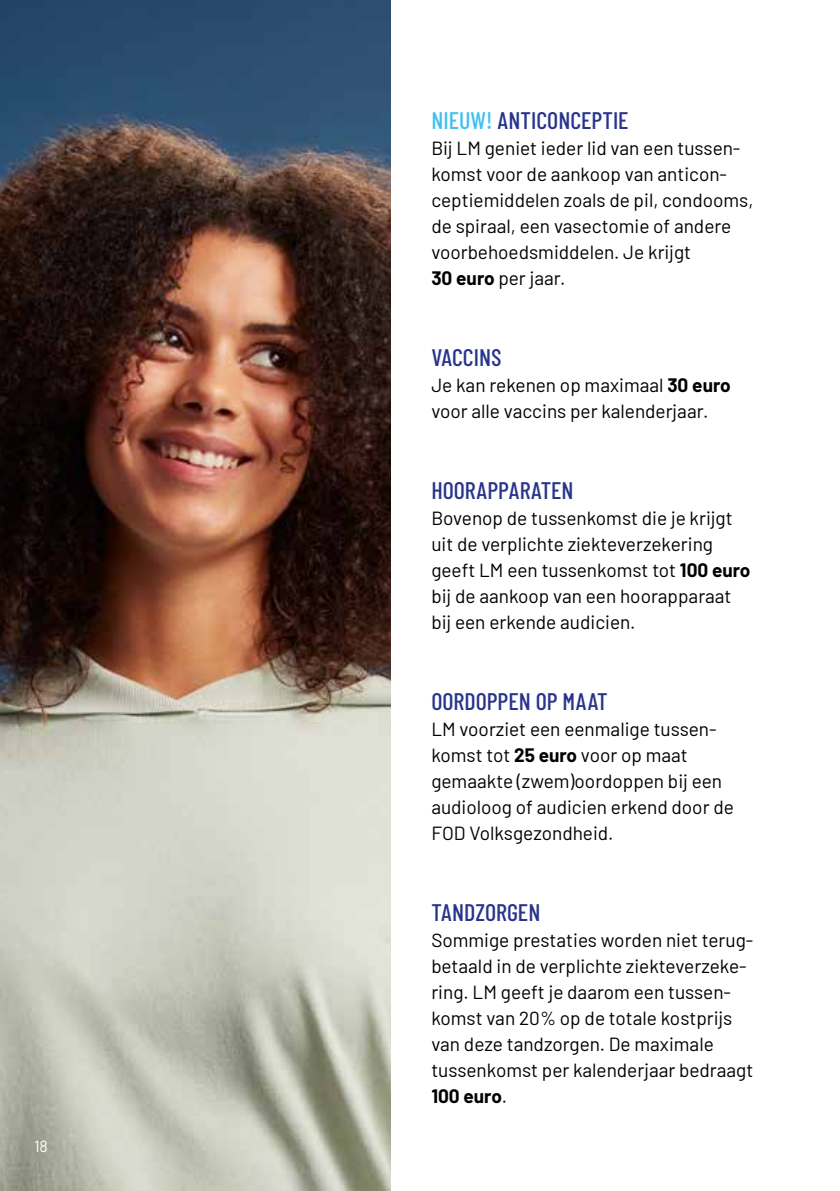
<style>
.page{position:relative;width:840px;height:1191px;background:#fff}
.page>*{position:absolute;margin:0;border:0;box-sizing:border-box;transform-origin:0 0}
.t1{font:500 24px "Barlow Condensed";color:#28348b}
.t2{font:19px/26px "Barlow";color:#000}
.t3{font:16px "Barlow";color:#fff}
.s1{color:#41c0f0}
.s2{font-weight:700}
</style>
<div class="page">
<img style="left:0;top:0;width:390px;height:1191px">
<p class="t3" style="left:34px;top:1134px;width:15px">18</p>
<p class="t1" style="left:431px;top:106px;width:199px"><span class="s1">NIEUW!</span> ANTICONCEPTIE</p>
<p class="t2" style="left:431px;top:134px;width:323px">Bij LM geniet ieder lid van een tussen&shy;komst voor de aankoop van anticon&shy;ceptiemiddelen zoals de pil, condooms, de spiraal, een vasectomie of andere voorbehoedsmiddelen. Je krijgt<br><span class="s2">30 euro</span> per jaar.</p>
<p class="t1" style="left:431px;top:342px;width:72px">VACCINS</p>
<p class="t2" style="left:431px;top:371px;width:301px">Je kan rekenen op maximaal <span class="s2">30 euro </span>voor alle vaccins per kalenderjaar.</p>
<p class="t1" style="left:431px;top:475px;width:144px">HOORAPPARATEN</p>
<p class="t2" style="left:431px;top:503px;width:320px">Bovenop de tussenkomst die je krijgt uit de verplichte ziekteverzekering geeft LM een tussenkomst tot <span class="s2">100 euro </span>bij de aankoop van een hoorapparaat bij een erkende audicien.</p>
<p class="t1" style="left:431px;top:686px;width:178px">OORDOPPEN OP MAAT</p>
<p class="t2" style="left:431px;top:714px;width:304px">LM voorziet een eenmalige tussen&shy;komst tot <span class="s2">25 euro</span> voor op maat gemaakte (zwem)oordoppen bij een audioloog of audicien erkend door de<br>FOD Volksgezondheid.</p>
<p class="t1" style="left:431px;top:897px;width:110px">TANDZORGEN</p>
<p class="t2" style="left:431px;top:925px;width:323px">Sommige prestaties worden niet terug&shy;betaald in de verplichte ziekteverzeke&shy;ring. LM geeft je daarom een tussen&shy;komst van 20% op de totale kostprijs van deze tandzorgen. De maximale tussenkomst per kalenderjaar bedraagt <span class="s2">100 euro</span>.</p>
</div>
